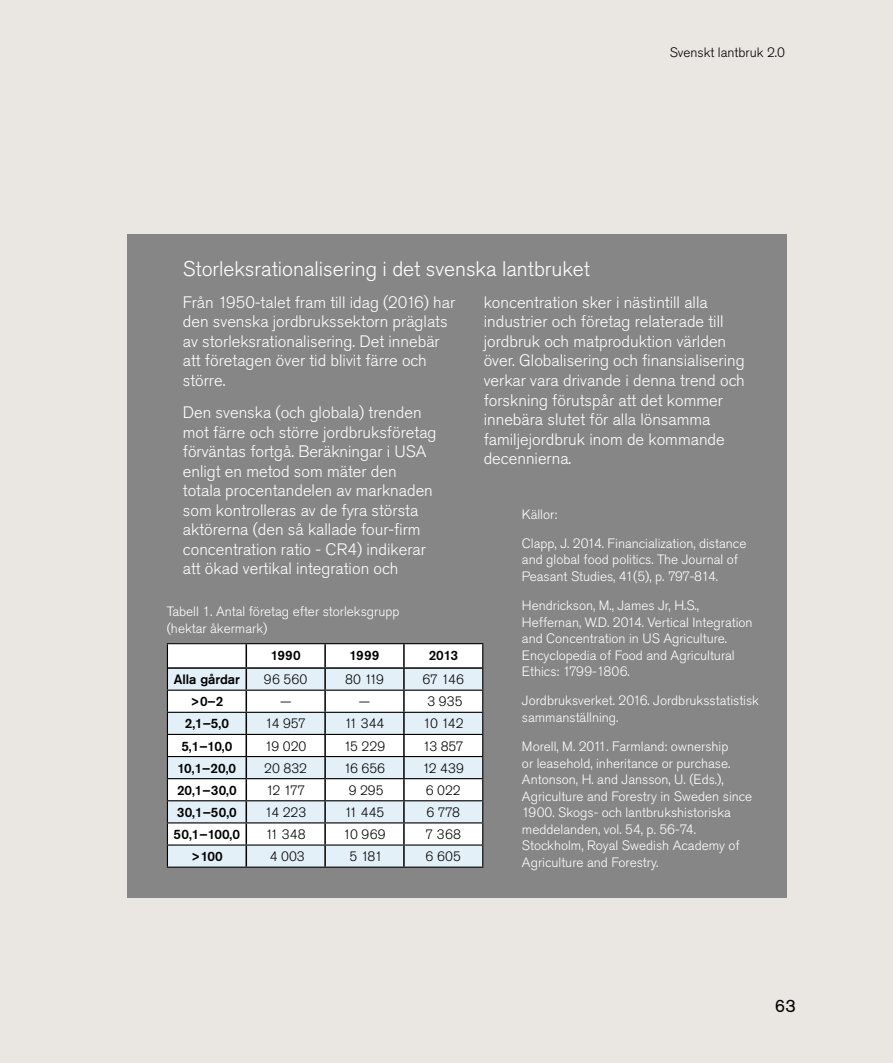
<style>
.page{position:relative;width:893px;height:1063px;background:#eae7e2}
.page>*{position:absolute;margin:0;border:0;box-sizing:border-box;transform-origin:0 0}
.t1{font:300 21px "Akzidenz Grotesk Std";color:#fff}
.t2{font:18px "Akzidenz Grotesk Std";color:#000}
.t3{font:300 16.5px/19.5px "Akzidenz Grotesk Std";color:#fff}
.t4{font:300 13.5px/16.5px "Akzidenz Grotesk Std";color:#fff}
.t5{font:300 13.5px "Akzidenz Grotesk Std";color:#000}
.t6{font:500 13.5px "Akzidenz Grotesk Std";color:#000}
</style>
<div class="page">
<div style="left:127px;top:234px;width:660px;height:664px;background:#878686"></div>
<div style="left:168px;top:644px;width:314px;height:23px;background:#fff"></div>
<svg style="left:168px;top:669px;width:314px;height:198px;background:#ecf3f7"></svg>
<hr style="left:167px;top:643px;width:79px;height:1px;background:#000">
<hr style="left:246px;top:643px;width:79px;height:1px;background:#000">
<hr style="left:325px;top:643px;width:79px;height:1px;background:#000">
<hr style="left:404px;top:643px;width:79px;height:1px;background:#000">
<hr style="left:167px;top:690px;width:79px;height:1px;background:#000">
<hr style="left:246px;top:690px;width:79px;height:1px;background:#000">
<hr style="left:325px;top:690px;width:79px;height:1px;background:#000">
<hr style="left:404px;top:690px;width:79px;height:1px;background:#000">
<hr style="left:167px;top:712px;width:79px;height:1px;background:#000">
<hr style="left:246px;top:712px;width:79px;height:1px;background:#000">
<hr style="left:325px;top:712px;width:79px;height:1px;background:#000">
<hr style="left:404px;top:712px;width:79px;height:1px;background:#000">
<hr style="left:167px;top:734px;width:79px;height:1px;background:#000">
<hr style="left:246px;top:734px;width:79px;height:1px;background:#000">
<hr style="left:325px;top:734px;width:79px;height:1px;background:#000">
<hr style="left:404px;top:734px;width:79px;height:1px;background:#000">
<hr style="left:167px;top:756px;width:79px;height:1px;background:#000">
<hr style="left:246px;top:756px;width:79px;height:1px;background:#000">
<hr style="left:325px;top:756px;width:79px;height:1px;background:#000">
<hr style="left:404px;top:756px;width:79px;height:1px;background:#000">
<hr style="left:167px;top:778px;width:79px;height:1px;background:#000">
<hr style="left:246px;top:778px;width:79px;height:1px;background:#000">
<hr style="left:325px;top:778px;width:79px;height:1px;background:#000">
<hr style="left:404px;top:778px;width:79px;height:1px;background:#000">
<hr style="left:167px;top:800px;width:79px;height:1px;background:#000">
<hr style="left:246px;top:800px;width:79px;height:1px;background:#000">
<hr style="left:325px;top:800px;width:79px;height:1px;background:#000">
<hr style="left:404px;top:800px;width:79px;height:1px;background:#000">
<hr style="left:167px;top:822px;width:79px;height:1px;background:#000">
<hr style="left:246px;top:822px;width:79px;height:1px;background:#000">
<hr style="left:325px;top:822px;width:79px;height:1px;background:#000">
<hr style="left:404px;top:822px;width:79px;height:1px;background:#000">
<hr style="left:167px;top:844px;width:79px;height:2px;background:#000">
<svg style="left:167px;top:644px;width:1px;height:223px"></svg>
<hr style="left:246px;top:844px;width:79px;height:2px;background:#000">
<hr style="left:325px;top:844px;width:79px;height:2px;background:#000">
<hr style="left:404px;top:844px;width:79px;height:2px;background:#000">
<svg style="left:482px;top:644px;width:1px;height:223px"></svg>
<hr style="left:167px;top:867px;width:79px;height:1px;background:#000">
<hr style="left:246px;top:867px;width:79px;height:1px;background:#000">
<hr style="left:325px;top:867px;width:79px;height:1px;background:#000">
<hr style="left:404px;top:867px;width:79px;height:1px;background:#000">
<hr style="left:324px;top:644px;width:2px;height:23px;background:#000">
<hr style="left:403px;top:644px;width:2px;height:23px;background:#000">
<hr style="left:168px;top:667px;width:78px;height:2px;background:#000">
<hr style="left:246px;top:667px;width:79px;height:2px;background:#000">
<hr style="left:325px;top:667px;width:79px;height:2px;background:#000">
<hr style="left:324px;top:669px;width:2px;height:21px;background:#000">
<hr style="left:404px;top:667px;width:78px;height:2px;background:#000">
<hr style="left:403px;top:669px;width:2px;height:21px;background:#000">
<hr style="left:324px;top:691px;width:2px;height:21px;background:#000">
<hr style="left:403px;top:691px;width:2px;height:21px;background:#000">
<hr style="left:324px;top:713px;width:2px;height:21px;background:#000">
<hr style="left:403px;top:713px;width:2px;height:21px;background:#000">
<hr style="left:324px;top:735px;width:2px;height:21px;background:#000">
<hr style="left:403px;top:735px;width:2px;height:21px;background:#000">
<hr style="left:324px;top:757px;width:2px;height:21px;background:#000">
<hr style="left:403px;top:757px;width:2px;height:21px;background:#000">
<hr style="left:324px;top:779px;width:2px;height:21px;background:#000">
<hr style="left:403px;top:779px;width:2px;height:21px;background:#000">
<hr style="left:324px;top:801px;width:2px;height:21px;background:#000">
<hr style="left:403px;top:801px;width:2px;height:21px;background:#000">
<hr style="left:324px;top:823px;width:2px;height:21px;background:#000">
<hr style="left:403px;top:823px;width:2px;height:21px;background:#000">
<svg style="left:246px;top:644px;width:1px;height:223px"></svg>
<hr style="left:324px;top:846px;width:2px;height:21px;background:#000">
<hr style="left:403px;top:846px;width:2px;height:21px;background:#000">
<p class="t5" style="left:670px;top:45px;width:117px">Svenskt lantbruk 2.0</p>
<p class="t1" style="left:183px;top:257px;width:409px">Storleksrationalisering i det svenska lantbruket</p>
<p class="t3" style="left:183px;top:293px;width:274px">Från 1950-talet fram till idag (2016) har den svenska jordbrukssektorn präglats av storleksrationalisering. Det innebär att företagen över tid blivit färre och större.</p>
<p class="t3" style="left:183px;top:403px;width:255px">Den svenska (och globala) trenden mot färre och större jordbruksföretag förväntas fortgå. Beräkningar i USA enligt en metod som mäter den totala procentandelen av marknaden som kontrolleras av de fyra största aktörerna (den så kallade four-firm concentration ratio - CR4) indikerar att ökad vertikal integration och</p>
<p class="t3" style="left:484px;top:293px;width:263px">koncentration sker i nästintill alla industrier och företag relaterade till jordbruk och matproduktion världen över. Globalisering och finansialisering verkar vara drivande i denna trend och forskning förutspår att det kommer innebära slutet för alla lönsamma familjejordbruk inom de kommande decennierna.</p>
<p class="t4" style="left:522px;top:500px;width:226px;line-height:29.2px">Källor:<br>Clapp, J. 2014. Financialization, distance</p>
<p class="t4" style="left:522px;top:552px;width:218px">and global food politics. The Journal of<br>Peasant Studies, 41(5), p. 797-814.</p>
<p class="t4" style="left:522px;top:598px;width:232px">Hendrickson, M., James Jr, H.S., Heffernan, W.D. 2014. Vertical Integration and Concentration in US Agriculture.<br>Encyclopedia of Food and Agricultural Ethics: 1799-1806.</p>
<p class="t4" style="left:522px;top:693px;width:239px">Jordbruksverket. 2016. Jordbruksstatistisk sammanställning.</p>
<p class="t4" style="left:522px;top:739px;width:232px">Morell, M. 2011. Farmland: ownership<br>or leasehold, inheritance or purchase.<br>Antonson, H. and Jansson, U. (Eds.), Agriculture and Forestry in Sweden since 1900. Skogs- och lantbrukshistoriska meddelanden, vol. 54, p. 56-74.<br>Stockholm, Royal Swedish Academy of Agriculture and Forestry.</p>
<p class="t4" style="left:167px;top:603px;width:234px">Tabell 1. Antal företag efter storleksgrupp (hektar åkermark)</p>
<p class="t6" style="left:271px;top:647px;width:31px">1990</p>
<p class="t6" style="left:350px;top:647px;width:31px">1999</p>
<p class="t6" style="left:429px;top:647px;width:31px">2013</p>
<p class="t6" style="left:174px;top:671px;width:68px">Alla gårdar</p>
<p class="t5" style="left:264px;top:672px;width:45px">96 560</p>
<p class="t5" style="left:345px;top:672px;width:41px">80 119</p>
<p class="t5" style="left:423px;top:672px;width:43px">67 146</p>
<p class="t6" style="left:190px;top:693px;width:35px">&gt;0–2</p>
<p class="t5" style="left:280px;top:694px;width:13px">—</p>
<p class="t5" style="left:359px;top:694px;width:13px">—</p>
<p class="t5" style="left:428px;top:694px;width:36px">3 935</p>
<p class="t6" style="left:185px;top:715px;width:46px">2,1–5,0</p>
<p class="t5" style="left:265px;top:716px;width:42px">14 957</p>
<p class="t5" style="left:344px;top:716px;width:41px">11 344</p>
<p class="t5" style="left:423px;top:716px;width:42px">10 142</p>
<p class="t6" style="left:181px;top:738px;width:52px">5,1–10,0</p>
<p class="t5" style="left:265px;top:738px;width:43px">19 020</p>
<p class="t5" style="left:344px;top:738px;width:43px">15 229</p>
<p class="t5" style="left:423px;top:738px;width:42px">13 857</p>
<p class="t6" style="left:178px;top:760px;width:60px">10,1–20,0</p>
<p class="t5" style="left:264px;top:760px;width:44px">20 832</p>
<p class="t5" style="left:344px;top:760px;width:43px">16 656</p>
<p class="t5" style="left:422px;top:760px;width:43px">12 439</p>
<p class="t6" style="left:177px;top:782px;width:61px">20,1–30,0</p>
<p class="t5" style="left:266px;top:783px;width:41px">12 177</p>
<p class="t5" style="left:349px;top:783px;width:36px">9 295</p>
<p class="t5" style="left:426px;top:783px;width:36px">6 022</p>
<p class="t6" style="left:177px;top:804px;width:61px">30,1–50,0</p>
<p class="t5" style="left:265px;top:805px;width:43px">14 223</p>
<p class="t5" style="left:344px;top:805px;width:41px">11 445</p>
<p class="t5" style="left:426px;top:805px;width:35px">6 778</p>
<p class="t6" style="left:174px;top:826px;width:68px">50,1–100,0</p>
<p class="t5" style="left:265px;top:827px;width:42px">11 348</p>
<p class="t5" style="left:343px;top:827px;width:44px">10 969</p>
<p class="t5" style="left:425px;top:827px;width:37px">7 368</p>
<p class="t6" style="left:191px;top:848px;width:33px">&gt;100</p>
<p class="t5" style="left:270px;top:849px;width:36px">4 003</p>
<p class="t5" style="left:350px;top:849px;width:35px">5 181</p>
<p class="t5" style="left:426px;top:849px;width:37px">6 605</p>
<p class="t2" style="left:775px;top:995px;width:22px">63</p>
</div>
